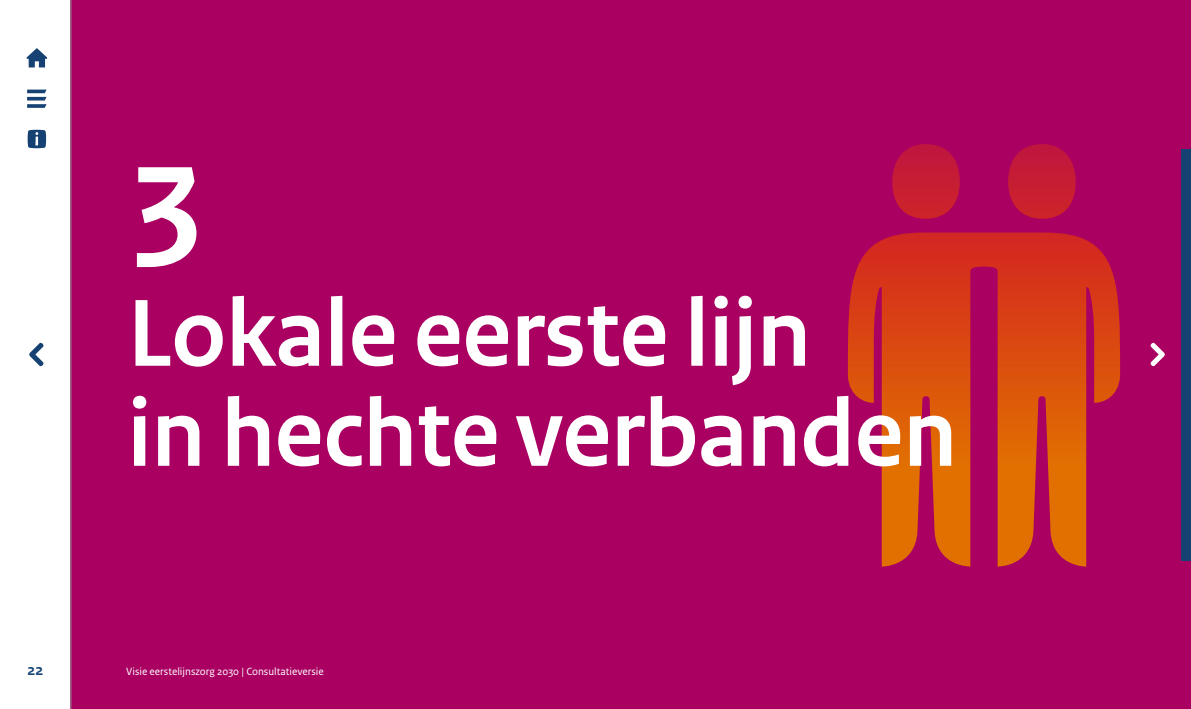
<style>
.page{position:relative;width:1191px;height:709px;background:#fff}
.page>*{position:absolute;margin:0;border:0;box-sizing:border-box;transform-origin:0 0}
.t1{font:700 150px "Rijksoverheid Sans Heading";color:#fff}
.t2{font:700 100px/100px "Rijksoverheid Sans Heading";color:#fff}
.t3{font:700 16px "Rijksoverheid Sans Heading";color:#154273}
.t4{font:11px "Rijksoverheid Sans Text";color:#fff}
</style>
<div class="page">
<div style="left:71px;top:0;width:1120px;height:709px;background:#a90061"></div>
<div style="left:1181px;top:149px;width:10px;height:411px;background:#154273"></div>
<svg style="left:1008px;top:144px;width:67px;height:75px"></svg>
<svg style="left:847px;top:232px;width:273px;height:335px"></svg>
<svg style="left:892px;top:144px;width:67px;height:75px"></svg>
<hr style="left:71px;top:0;width:1px;height:709px;background:#999">
<svg style="left:29px;top:342px;width:15px;height:24px"></svg>
<svg style="left:28px;top:130px;width:18px;height:18px"></svg>
<svg style="left:27px;top:90px;width:20px;height:18px"></svg>
<svg style="left:27px;top:48px;width:20px;height:19px"></svg>
<svg style="left:1150px;top:342px;width:15px;height:24px"></svg>
<h3 class="t3" style="left:28px;top:660px;width:17px">22</h3>
<h1 class="t1" style="left:128px;top:132px;width:78px">3</h1>
<h2 class="t2" style="left:128px;top:285px;width:830px">Lokale eerste lijn<br>in hechte verbanden</h2>
<p class="t4" style="left:126px;top:664px;width:199px">Visie eerstelijnszorg 2030 | Consultatieversie</p>
</div>
